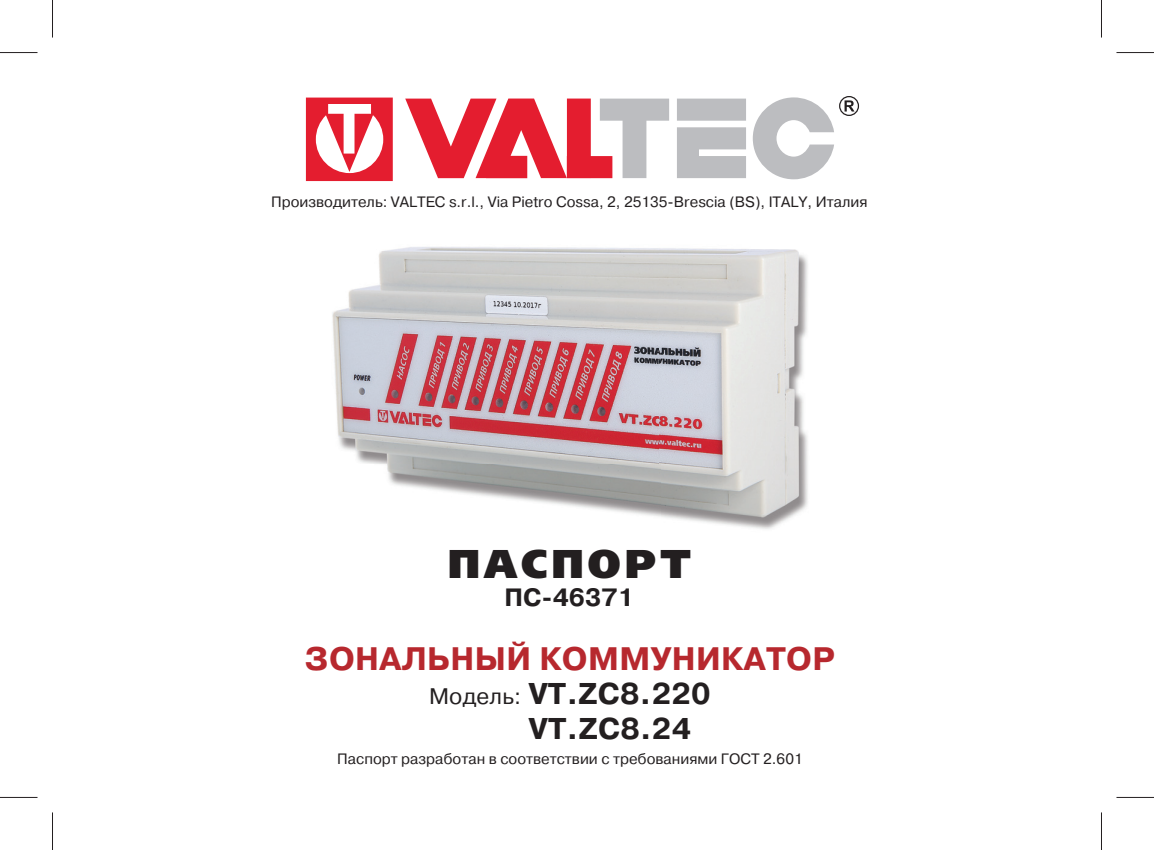
<style>
.page{position:relative;width:1154px;height:850px;background:#fff}
.page>*{position:absolute;margin:0;border:0;box-sizing:border-box;transform-origin:0 0}
.t1{font:40px "Free Set Black C";letter-spacing:.1em;color:#231f20}
.t2{font:700 32.5px "Pragmatica C";letter-spacing:.01em;color:#b7282e}
.t3{font:700 30px/35px "Pragmatica C";letter-spacing:.01em;color:#231f20}
.t4{font:700 25px "Pragmatica C";color:#231f20}
.t5{font:15px "Pragmatica C";color:#231f20}
.s1{font-weight:400;font-size:22.5px}
</style>
<div class="page">
<svg style="left:844px;top:100px;width:10px;height:11px"></svg>
<div style="left:839px;top:96px;width:20px;height:20px;border:1px solid #231f20;border-radius:50%"></div>
<svg style="left:753px;top:97px;width:81px;height:82px"></svg>
<svg style="left:677px;top:98px;width:69px;height:80px;background:#c5c6c9"></svg>
<svg style="left:405px;top:98px;width:264px;height:80px"></svg>
<svg style="left:306px;top:97px;width:87px;height:84px"></svg>
<img style="left:332px;top:247px;width:476px;height:282px">
<hr style="left:0;top:52px;width:38px;height:1px;background:#231f20">
<hr style="left:1116px;top:52px;width:38px;height:1px;background:#231f20">
<hr style="left:0;top:796px;width:38px;height:1px;background:#231f20">
<hr style="left:1116px;top:796px;width:38px;height:1px;background:#231f20">
<hr style="left:52px;top:0;width:1px;height:38px;background:#231f20">
<hr style="left:52px;top:812px;width:1px;height:37px;background:#231f20">
<hr style="left:1101px;top:0;width:1px;height:38px;background:#231f20">
<hr style="left:1101px;top:812px;width:1px;height:37px;background:#231f20">
<p class="t5" style="left:271px;top:195px;width:598px">Производитель: VALTEC s.r.l., Via Pietro Cossa, 2, 25135-Brescia (BS), ITALY, Италия</p>
<h1 class="t1" style="left:448px;top:541px;width:244px">ПАСПОРТ</h1>
<h3 class="t4" style="left:504px;top:583px;width:131px">ПС-46371</h3>
<h2 class="t2" style="left:305px;top:640px;width:532px">ЗОНАЛЬНЫЙ КОММУНИКАТОР</h2>
<h3 class="t3" style="left:529px;top:676px;width:183px;text-indent:-100px"><span class="s1">Модель:</span> VT.ZC8.220<br>VT.ZC8.24</h3>
<p class="t5" style="left:337px;top:753px;width:467px">Паспорт разработан в соответствии с требованиями ГОСТ 2.601</p>
</div>
